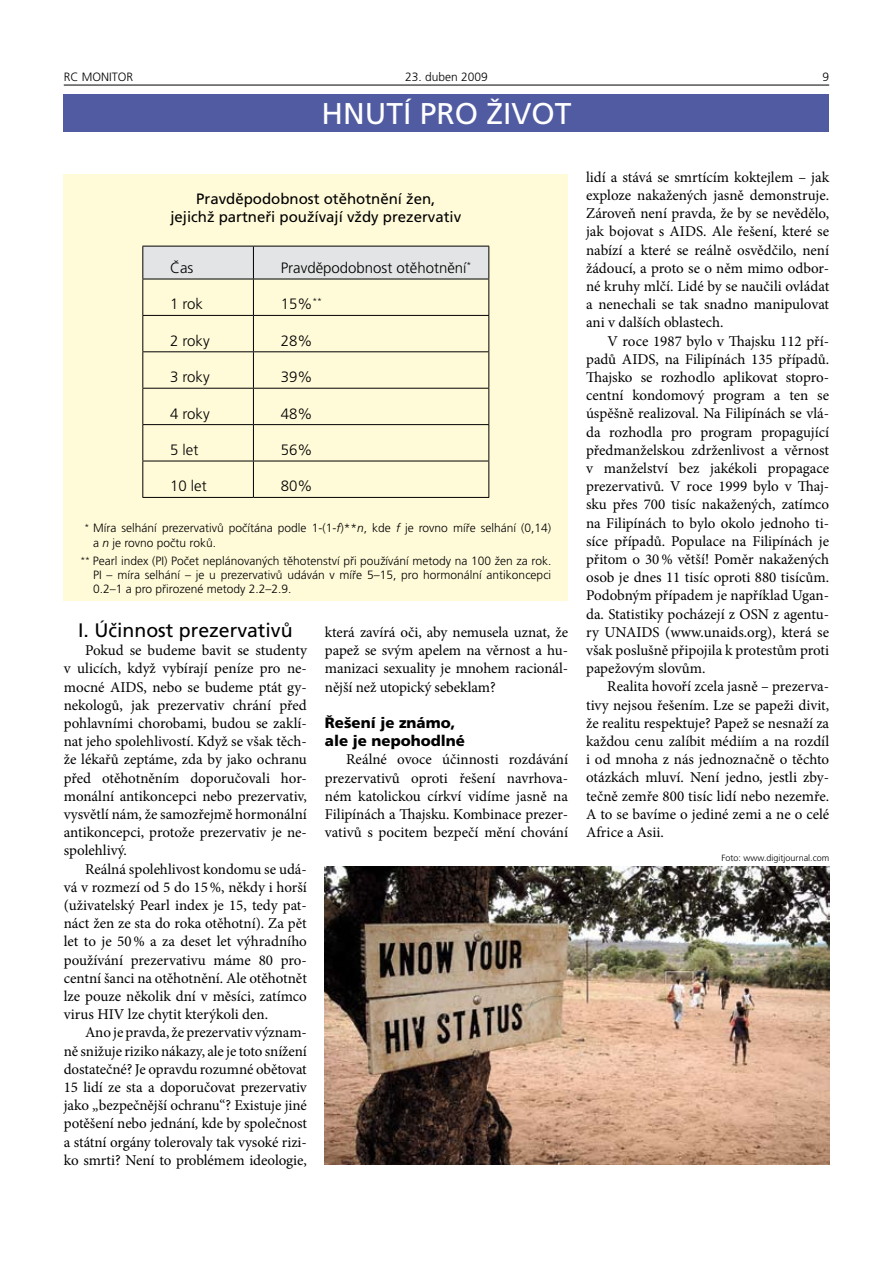
<style>
.page{position:relative;width:893px;height:1263px;background:#fff}
.page>*{position:absolute;margin:0;border:0;box-sizing:border-box;transform-origin:0 0}
.t1{font:30px "Frutiger CE";color:#fff}
.t2{font:19.5px "Frutiger CE";color:#000}
.t3{font:15px/18.1px "Minion Pro";letter-spacing:-.005em;color:#000;text-align:justify}
.t4{font:300 15px "Frutiger CE";color:#000}
.t5{font:15px/18px "Frutiger CE";color:#000;text-align:center}
.t6{font:900 15px/18.1px "Frutiger CE";color:#000}
.t7{font:300 12px/14.4px "Frutiger CE";color:#000}
.t8{font:300 9px "Frutiger CE";color:#000}
.s1{font-style:italic}
</style>
<div class="page">
<hr style="left:64px;top:85px;width:765px;height:1px;background:#000">
<div style="left:64px;top:94px;width:765px;height:37px;background:#515ba1"></div>
<div style="left:63px;top:174px;width:505px;height:427px;background:#fffbd9"></div>
<div style="left:143px;top:247px;width:345px;height:32px;background:#e3e4e5"></div>
<hr style="left:142px;top:246px;width:111px;height:1px;background:#000">
<hr style="left:142px;top:246px;width:1px;height:33px;background:#000">
<hr style="left:253px;top:246px;width:236px;height:1px;background:#000">
<hr style="left:253px;top:246px;width:1px;height:33px;background:#000">
<hr style="left:488px;top:246px;width:1px;height:33px;background:#000">
<hr style="left:142px;top:279px;width:111px;height:1px;background:#000">
<hr style="left:142px;top:279px;width:1px;height:36px;background:#000">
<hr style="left:253px;top:279px;width:236px;height:1px;background:#000">
<hr style="left:253px;top:279px;width:1px;height:36px;background:#000">
<hr style="left:488px;top:279px;width:1px;height:36px;background:#000">
<hr style="left:142px;top:315px;width:111px;height:1px;background:#000">
<hr style="left:142px;top:316px;width:1px;height:35px;background:#000">
<hr style="left:253px;top:315px;width:236px;height:1px;background:#000">
<hr style="left:253px;top:316px;width:1px;height:35px;background:#000">
<hr style="left:488px;top:316px;width:1px;height:35px;background:#000">
<hr style="left:142px;top:351px;width:111px;height:1px;background:#000">
<hr style="left:142px;top:352px;width:1px;height:36px;background:#000">
<hr style="left:253px;top:351px;width:236px;height:1px;background:#000">
<hr style="left:253px;top:352px;width:1px;height:36px;background:#000">
<hr style="left:488px;top:352px;width:1px;height:36px;background:#000">
<hr style="left:142px;top:388px;width:111px;height:1px;background:#000">
<hr style="left:142px;top:389px;width:1px;height:35px;background:#000">
<hr style="left:253px;top:388px;width:236px;height:1px;background:#000">
<hr style="left:253px;top:389px;width:1px;height:35px;background:#000">
<hr style="left:488px;top:389px;width:1px;height:35px;background:#000">
<hr style="left:142px;top:424px;width:111px;height:1px;background:#000">
<hr style="left:142px;top:425px;width:1px;height:36px;background:#000">
<hr style="left:253px;top:424px;width:236px;height:1px;background:#000">
<hr style="left:253px;top:425px;width:1px;height:36px;background:#000">
<hr style="left:488px;top:425px;width:1px;height:36px;background:#000">
<hr style="left:142px;top:461px;width:111px;height:1px;background:#000">
<hr style="left:142px;top:461px;width:1px;height:36px;background:#000">
<hr style="left:253px;top:461px;width:236px;height:1px;background:#000">
<hr style="left:253px;top:461px;width:1px;height:36px;background:#000">
<hr style="left:488px;top:461px;width:1px;height:36px;background:#000">
<hr style="left:142px;top:497px;width:111px;height:1px;background:#000">
<hr style="left:253px;top:497px;width:236px;height:1px;background:#000">
<img style="left:324px;top:866px;width:506px;height:299px">
<p class="t7" style="left:64px;top:70px;width:71px">RC MONITOR</p>
<p class="t7" style="left:405px;top:70px;width:84px">23. duben 2009</p>
<p class="t7" style="left:822px;top:70px;width:8px">9</p>
<h1 class="t1" style="left:321px;top:97px;width:252px">HNUTÍ PRO ŽIVOT</h1>
<p class="t5" style="left:170px;top:189px;width:292px">Pravděpodobnost otěhotnění žen,<br>jejichž partneři používají vždy prezervativ</p>
<p class="t4" style="left:170px;top:259px;width:25px">Čas</p>
<p class="t4" style="left:281px;top:259px;width:192px">Pravděpodobnost otěhotnění<sup>*</sup></p>
<p class="t4" style="left:170px;top:296px;width:35px">1 rok</p>
<p class="t4" style="left:281px;top:296px;width:43px">15%<sup>**</sup></p>
<p class="t4" style="left:170px;top:332px;width:41px">2 roky</p>
<p class="t4" style="left:281px;top:332px;width:33px">28%</p>
<p class="t4" style="left:170px;top:368px;width:41px">3 roky</p>
<p class="t4" style="left:281px;top:368px;width:33px">39%</p>
<p class="t4" style="left:170px;top:405px;width:41px">4 roky</p>
<p class="t4" style="left:281px;top:405px;width:33px">48%</p>
<p class="t4" style="left:170px;top:441px;width:30px">5 let</p>
<p class="t4" style="left:281px;top:441px;width:33px">56%</p>
<p class="t4" style="left:170px;top:478px;width:38px">10 let</p>
<p class="t4" style="left:281px;top:478px;width:33px">80%</p>
<p class="t7" style="left:93px;top:521px;width:460px;text-indent:-9px"><sup>*</sup> Míra selhání prezervativů počítána podle 1‑(1‑<span class="s1">f</span>)**<span class="s1">n</span>, kde <span class="s1">f</span> je rovno míře selhání (0,14) a <span class="s1">n</span> je rovno počtu roků.</p>
<p class="t7" style="left:93px;top:553px;width:460px;text-align:justify;text-indent:-13px"><sup>**</sup> Pearl index (PI) Počet neplánovaných těhotenství při používání metody na 100 žen za rok.<br>PI – míra selhání – je u prezervativů udáván v míře 5–15, pro hormonální antikoncepci 0.2–1 a pro přirozené metody 2.2–2.9.</p>
<h2 class="t2" style="left:78px;top:619px;width:216px">I. Účinnost prezervativů</h2>
<p class="t3" style="left:64px;top:641px;width:245px;text-indent:21px">Pokud se budeme bavit se studenty v ulicích, když vybírají peníze pro ne&shy;mocné AIDS, nebo se budeme ptát gy&shy;nekologů, jak prezervativ chrání před pohlavními chorobami, budou se zaklí&shy;nat jeho spolehlivostí. Když se však těch&shy;že lékařů zeptáme, zda by jako ochranu před otěhotněním doporučovali hor&shy;monální antikoncepci nebo prezervativ, vysvětlí nám, že samozřejmě hormonální antikoncepci, protože prezervativ je ne&shy;spolehlivý.</p>
<p class="t3" style="left:64px;top:860px;width:245px;text-indent:21px">Reálná spolehlivost kondomu se udá&shy;vá v rozmezí od 5 do 15%, někdy i horší (uživatelský Pearl index je 15, tedy pat&shy;náct žen ze sta do roka otěhotní). Za pět let to je 50% a za deset let výhradního používání prezervativu máme 80 pro&shy;centní šanci na otěhotnění. Ale otěhotnět lze pouze několik dní v měsíci, zatímco virus HIV lze chytit kterýkoli den.</p>
<p class="t3" style="left:64px;top:1023px;width:245px;text-indent:21px">Ano je pravda, že prezervativ význam&shy;ně snižuje riziko nákazy, ale je toto snížení dostatečné? Je opravdu rozumné obětovat 15 lidí ze sta a doporučovat prezervativ jako „bezpečnější ochranu“? Existuje jiné potěšení nebo jednání, kde by společnost a státní orgány tolerovaly tak vysoké rizi&shy;ko smrti? Není to problémem ideologie,</p>
<p class="t3" style="left:325px;top:623px;width:245px">která zavírá oči, aby nemusela uznat, že papež se svým apelem na věrnost a hu&shy;manizaci sexuality je mnohem racionál&shy;nější než utopický sebeklam?</p>
<p class="t6" style="left:325px;top:714px;width:142px">Řešení je známo, ale je nepohodlné</p>
<p class="t3" style="left:325px;top:750px;width:245px;text-indent:21px">Reálné ovoce účinnosti rozdávání prezervativů oproti řešení navrhova&shy;ném katolickou církví vidíme jasně na Filipínách a Thajsku. Kombinace prezer&shy;vativů s pocitem bezpečí mění chování</p>
<p class="t3" style="left:586px;top:168px;width:245px">lidí a stává se smrtícím koktejlem – jak exploze nakažených jasně demonstruje.<br>Zároveň není pravda, že by se nevědělo, jak bojovat s AIDS. Ale řešení, které se nabízí a které se reálně osvědčilo, není žádoucí, a proto se o něm mimo odbor&shy;né kruhy mlčí. Lidé by se naučili ovládat a nenechali se tak snadno manipulovat ani v dalších oblastech.</p>
<p class="t3" style="left:586px;top:332px;width:245px;text-indent:21px">V roce 1987 bylo v Thajsku 112 pří&shy;padů AIDS, na Filipínách 135 případů.<br>Thajsko se rozhodlo aplikovat stopro&shy;centní kondomový program a ten se úspěšně realizoval. Na Filipínách se vlá&shy;da rozhodla pro program propagující předmanželskou zdrženlivost a věrnost v manželství bez jakékoli propagace prezervativů. V roce 1999 bylo v Thaj&shy;sku přes 700 tisíc nakažených, zatímco na Filipínách to bylo okolo jednoho ti&shy;síce případů. Populace na Filipínách je přitom o 30% větší! Poměr nakažených osob je dnes 11 tisíc oproti 880 tisícům.<br>Podobným případem je například Ugan&shy;da. Statistiky pocházejí z OSN z agentu&shy;ry UNAIDS (www.unaids.org), která se však poslušně připojila k protestům proti papežovým slovům.</p>
<p class="t3" style="left:586px;top:678px;width:245px;text-indent:21px">Realita hovoří zcela jasně – prezerva&shy;tivy nejsou řešením. Lze se papeži divit, že realitu respektuje? Papež se nesnaží za každou cenu zalíbit médiím a na rozdíl i od mnoha z nás jednoznačně o těchto otázkách mluví. Není jedno, jestli zby&shy;tečně zemře 800 tisíc lidí nebo nezemře.<br>A to se bavíme o jediné zemi a ne o celé Africe a Asii.</p>
<p class="t8" style="left:721px;top:853px;width:109px">Foto: www.digitjournal.com</p>
</div>
